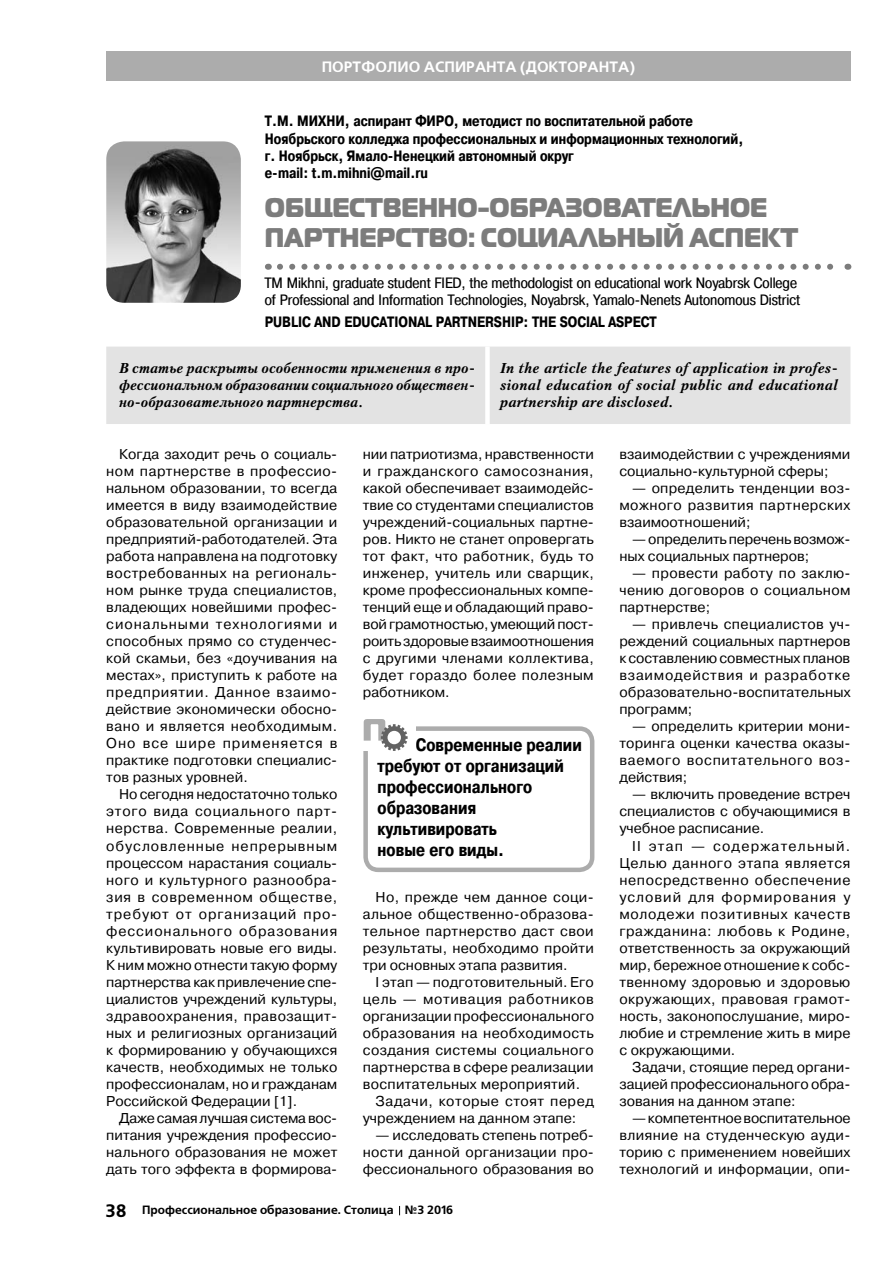
<style>
.page{position:relative;width:893px;height:1263px;background:#fff}
.page>*{position:absolute;margin:0;border:0;box-sizing:border-box;transform-origin:0 0}
.t1{font:27px/30px "Magistral Black C";color:#7c7c7c;scale:.9 1}
.t2{font:700 18px/21px "Pragmatica Cond C";letter-spacing:.005em;color:#000}
.t3{font:700 15px/17.2px "Pragmatica Cond C";color:#000}
.t4{font:15px/17.2px "Pragmatica Cond C";color:#000;scale:1.1 1}
.t5{font:700 15px "Free Set C";color:#fff}
.t6{font:14.25px/17px "Pragmatica C";letter-spacing:.01em;color:#000;text-align:justify}
.t7{font:italic 700 14.25px/17.2px "Petersburg C";letter-spacing:.015em;color:#000;text-align:justify}
.t8{font:14.25px/17px "Pragmatica C";letter-spacing:-.015em;color:#000}
.t9{font:14.25px "Pragmatica C";letter-spacing:.045em;color:#000}
.t10{font:14.25px "Pragmatica C";letter-spacing:.035em;color:#000}
.t11{font:700 12px "Free Set C";color:#000}
.s1{font-size:18px}
</style>
<div class="page">
<div style="left:106px;top:51px;width:744px;height:30px;background:#acacac"></div>
<img style="left:106px;top:141px;width:135px;height:162px;border-radius:18px">
<div style="left:106px;top:347px;width:744px;height:77px;background:#e3e3e3"></div>
<div style="left:485px;top:347px;width:5px;height:77px;background:#fff"></div>
<svg style="left:280px;top:264px;width:554px;height:6px"></svg>
<div style="left:363px;top:726px;width:231px;height:146px;border:4px solid #acacac;border-radius:13px"></div>
<div style="left:363px;top:715px;width:53px;height:36px;background:#fff"></div>
<svg style="left:364px;top:719px;width:44px;height:32px"></svg>
<div style="left:388px;top:731px;width:13px;height:13px;background:#fff;border-radius:50%"></div>
<p class="t5" style="left:322px;top:58px;width:315px">Портфолио аспиранта (докторанта)</p>
<p class="t3" style="left:265px;top:113px;width:480px">Т.М. МИХНИ , АСПИРАНТ ФИРО , МЕТОДИСТ ПО ВОСПИТАТЕЛЬНОЙ РАБОТЕ НОЯБРЬСКОГО КОЛЛЕДЖА ПРОФЕССИОНАЛЬНЫХ И ИНФОРМАЦИОННЫХ ТЕХНОЛОГИЙ, Г. НОЯБРЬСК, ЯМАЛО-НЕНЕЦКИЙ АВТОНОМНЫЙ ОКРУГ<br>E-MAIL: T.M.MIHNI@MAIL.RU</p>
<h1 class="t1" style="left:265px;top:191px;width:594px">Общественно-образовательное партнерство: социальный аспект</h1>
<p class="t4" style="left:265px;top:274px;width:488px">TM Mikhni, graduate student FIED, the methodologist on educational work Noyabrsk College of Professional and Information Technologies, Noyabrsk, Yamalo-Nenets Autonomous District</p>
<p class="t3" style="left:265px;top:313px;width:393px">PUBLIC AND EDUCATIONAL PARTNERSHIP: THE SOCIAL ASPECT</p>
<p class="t7" style="left:119px;top:359px;width:357px">В статье раскрыты особенности применения в про&shy;фессиональном образовании социального обществен&shy;но-образовательного партнерства.</p>
<p class="t7" style="left:500px;top:359px;width:339px">In the article the features of application in profes&shy;sional education of social public and educational partnership are disclosed.</p>
<p class="t6" style="left:106px;top:446px;width:233px;text-indent:13px">Когда заходит речь о социаль&shy;ном партнерстве в профессио&shy;нальном образовании, то всегда имеется в виду взаимодействие образовательной организации и предприятий-работодателей. Эта работа направлена на подготовку востребованных на региональ&shy;ном рынке труда специалистов, владеющих новейшими профес&shy;сиональными технологиями и способных прямо со студенчес&shy;кой скамьи, без «доучивания на местах», приступить к работе на предприятии. Данное взаимо&shy;действие экономически обосно&shy;вано и является необходимым.<br>Оно все шире применяется в практике подготовки специалис&shy;тов разных уровней.</p>
<p class="t6" style="left:106px;top:786px;width:233px;text-indent:13px">Но сегодня недостаточно только этого вида социального парт&shy;нерства. Современные реалии, обусловленные непрерывным процессом нарастания социаль&shy;ного и культурного разнообра&shy;зия в современном обществе, требуют от организаций про&shy;фессионального образования культивировать новые его виды.<br>К ним можно отнести такую форму партнерства как привлечение спе&shy;циалистов учреждений культуры, здравоохранения, правозащит&shy;ных и религиозных организаций к формированию у обучающихся качеств, необходимых не только профессионалам, но и гражданам Российской Федерации [1].</p>
<p class="t6" style="left:106px;top:1109px;width:233px;text-indent:13px">Даже самая лучшая система вос&shy;питания учреждения профессио&shy;нального образования не может дать того эффекта в формирова-</p>
<p class="t6" style="left:363px;top:446px;width:233px">нии патриотизма, нравственности и гражданского самосознания, какой обеспечивает взаимодейс&shy;твие со студентами специалистов учреждений-социальных партне&shy;ров. Никто не станет опровергать тот факт, что работник, будь то инженер, учитель или сварщик, кроме профессиональных компе&shy;тенций еще и обладающий право&shy;вой грамотностью, умеющий пост&shy;роить здоровые взаимоотношения с другими членами коллектива, будет гораздо более полезным работником.</p>
<p class="t2" style="left:377px;top:734px;width:206px;text-indent:38px">СОВРЕМЕННЫЕ РЕАЛИИ<br>ТРЕБУЮТ ОТ ОРГАНИЗАЦИЙ<br>ПРОФЕССИОНАЛЬНОГО<br>ОБРАЗОВАНИЯ<br>КУЛЬТИВИРОВАТЬ<br>НОВЫЕ ЕГО ВИДЫ.</p>
<p class="t6" style="left:363px;top:888px;width:233px;text-indent:13px">Но, прежде чем данное соци&shy;альное общественно-образова&shy;тельное партнерство даст свои результаты, необходимо пройти три основных этапа развития.</p>
<p class="t6" style="left:376px;top:973px;width:220px">I этап — подготовительный. Его</p>
<p class="t9" style="left:363px;top:991px;width:232px">цель — мотивация работников</p>
<p class="t6" style="left:363px;top:1007px;width:233px">организации профессионального</p>
<p class="t6" style="left:363px;top:1024px;width:233px">образования на необходимость</p>
<p class="t6" style="left:363px;top:1041px;width:232px">создания системы социального</p>
<p class="t6" style="left:363px;top:1058px;width:232px">партнерства в сфере реализации</p>
<p class="t6" style="left:363px;top:1075px;width:219px">воспитательных мероприятий.</p>
<p class="t10" style="left:376px;top:1093px;width:220px">Задачи, которые стоят перед</p>
<p class="t6" style="left:363px;top:1109px;width:215px">учреждением на данном этапе:</p>
<p class="t6" style="left:363px;top:1126px;width:233px;text-indent:13px">— исследовать степень потреб&shy;ности данной организации про&shy;фессионального образования во</p>
<p class="t11" style="left:105px;top:1203px;width:349px"><span class="s1">38</span> Профессиональное образование. Столица №3 2016</p>
<p class="t6" style="left:619px;top:446px;width:233px">взаимодействии с учреждениями социально-культурной сферы;</p>
<p class="t6" style="left:619px;top:480px;width:233px;text-indent:13px">— определить тенденции воз&shy;можного развития партнерских взаимоотношений;</p>
<p class="t8" style="left:619px;top:531px;width:233px;text-indent:13px">— определить перечень возмож&shy;ных социальных партнеров;</p>
<p class="t6" style="left:619px;top:565px;width:233px;text-indent:13px">— провести работу по заклю&shy;чению договоров о социальном партнерстве;</p>
<p class="t6" style="left:619px;top:616px;width:233px;text-indent:13px">— привлечь специалистов уч&shy;реждений социальных партнеров к составлению совместных планов взаимодействия и разработке образовательно-воспитательных программ;</p>
<p class="t6" style="left:619px;top:718px;width:233px;text-indent:13px">— определить критерии мони&shy;торинга оценки качества оказы&shy;ваемого воспитательного воз&shy;действия;</p>
<p class="t6" style="left:619px;top:786px;width:233px;text-indent:13px">— включить проведение встреч специалистов с обучающимися в учебное расписание.</p>
<p class="t6" style="left:619px;top:837px;width:233px;text-indent:13px">II этап — содержательный.<br>Целью данного этапа является непосредственно обеспечение условий для формирования у молодежи позитивных качеств гражданина: любовь к Родине, ответственность за окружающий мир, бережное отношение к собс&shy;твенному здоровью и здоровью окружающих, правовая грамот&shy;ность, законопослушание, миро&shy;любие и стремление жить в мире с окружающими.</p>
<p class="t6" style="left:619px;top:1058px;width:233px;text-indent:13px">Задачи, стоящие перед органи&shy;зацией профессионального обра&shy;зования на данном этапе:</p>
<p class="t6" style="left:619px;top:1109px;width:233px;text-indent:13px">— компетентное воспитательное влияние на студенческую ауди&shy;торию с применением новейших технологий и информации, опи-</p>
</div>
